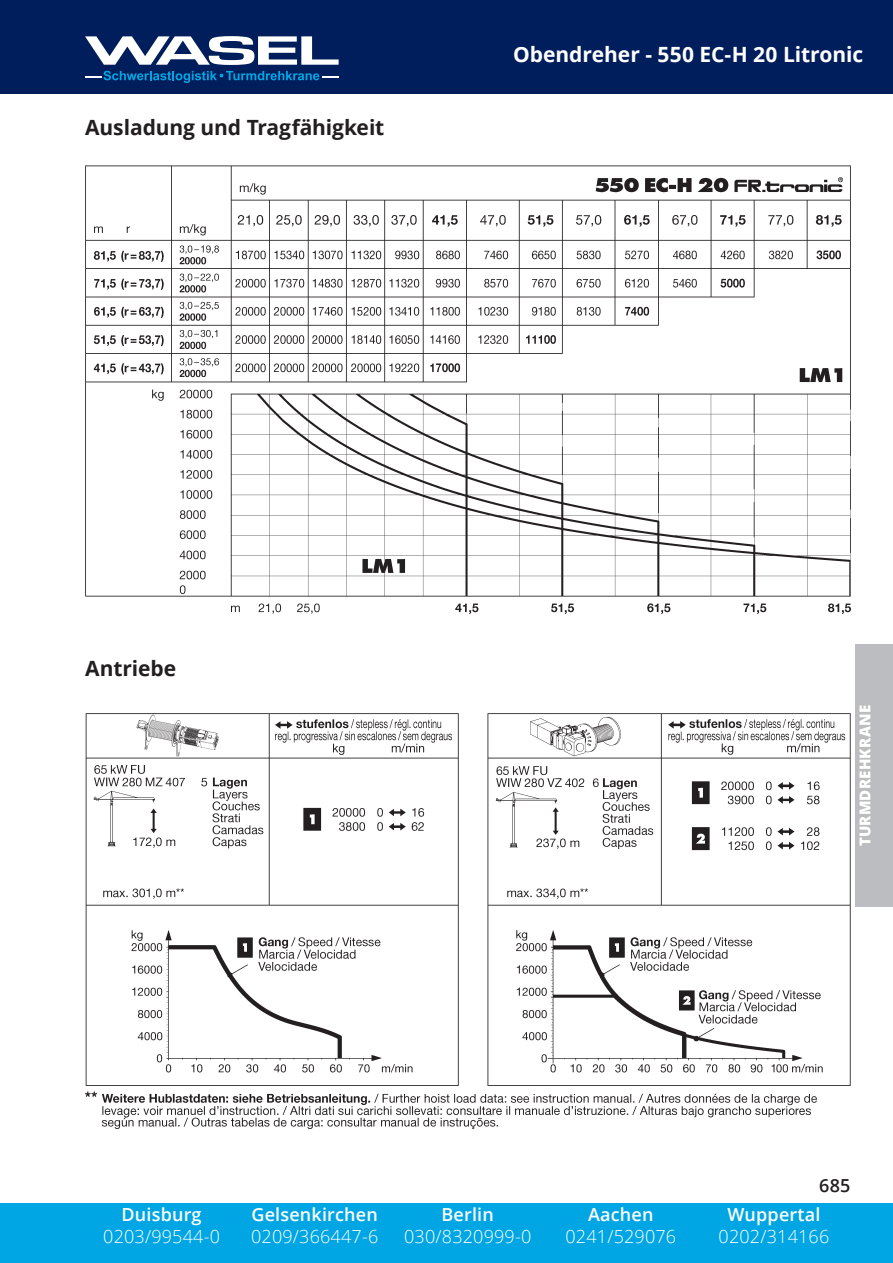
<style>
.page{position:relative;width:893px;height:1263px;background:#fff}
.page>*{position:absolute;margin:0;border:0;box-sizing:border-box;transform-origin:0 0}
.t1{font:700 21px "Open Sans";letter-spacing:-.005em;color:#231f20}
.t2{font:700 21px "Open Sans";letter-spacing:-.005em;color:#fff}
.t3{font:300 18px "Open Sans";letter-spacing:.01em;color:#fff}
.t4{font:600 18px "Open Sans";letter-spacing:.01em;color:#fff}
.t5{font:600 18px "Open Sans";color:#231f20}
.t6{font:800 15px "Open Sans";letter-spacing:.015em;color:#fff}
</style>
<div class="page">
<div style="left:855px;top:644px;width:38px;height:263px;background:#bcbdc0"></div>
<div style="left:0;top:1203px;width:893px;height:60px;background:#00a6e4"></div>
<div style="left:0;top:0;width:893px;height:94px;background:#001e5b"></div>
<svg style="left:85px;top:36px;width:254px;height:29px"></svg>
<svg style="left:85px;top:71px;width:254px;height:12px"></svg>
<img style="left:85px;top:165px;width:765px;height:964px">
<div style="left:85px;top:660px;width:765px;height:34px;background:#fff"></div>
<p class="t1" style="left:85px;top:113px;width:301px">Ausladung und Tragfähigkeit</p>
<p class="t2" style="left:513px;top:40px;width:352px">Obendreher - 550 EC-H 20 Litronic</p>
<p class="t1" style="left:85px;top:654px;width:93px">Antriebe</p>
<p class="t6" style="left:854px;top:846px;width:143px;rotate:-90deg">TURMDREHKRANE</p>
<p class="t4" style="left:122px;top:1202px;width:82px">Duisburg</p>
<p class="t3" style="left:103px;top:1224px;width:118px">0203/99544-0</p>
<p class="t4" style="left:251px;top:1202px;width:128px">Gelsenkirchen</p>
<p class="t3" style="left:251px;top:1224px;width:129px">0209/366447-6</p>
<p class="t4" style="left:442px;top:1202px;width:54px">Berlin</p>
<p class="t3" style="left:404px;top:1224px;width:129px">030/8320999-0</p>
<p class="t4" style="left:588px;top:1202px;width:67px">Aachen</p>
<p class="t3" style="left:565px;top:1224px;width:112px">0241/529076</p>
<p class="t5" style="left:819px;top:1173px;width:33px">685</p>
<p class="t4" style="left:727px;top:1202px;width:94px">Wuppertal</p>
<p class="t3" style="left:719px;top:1224px;width:112px">0202/314166</p>
</div>
